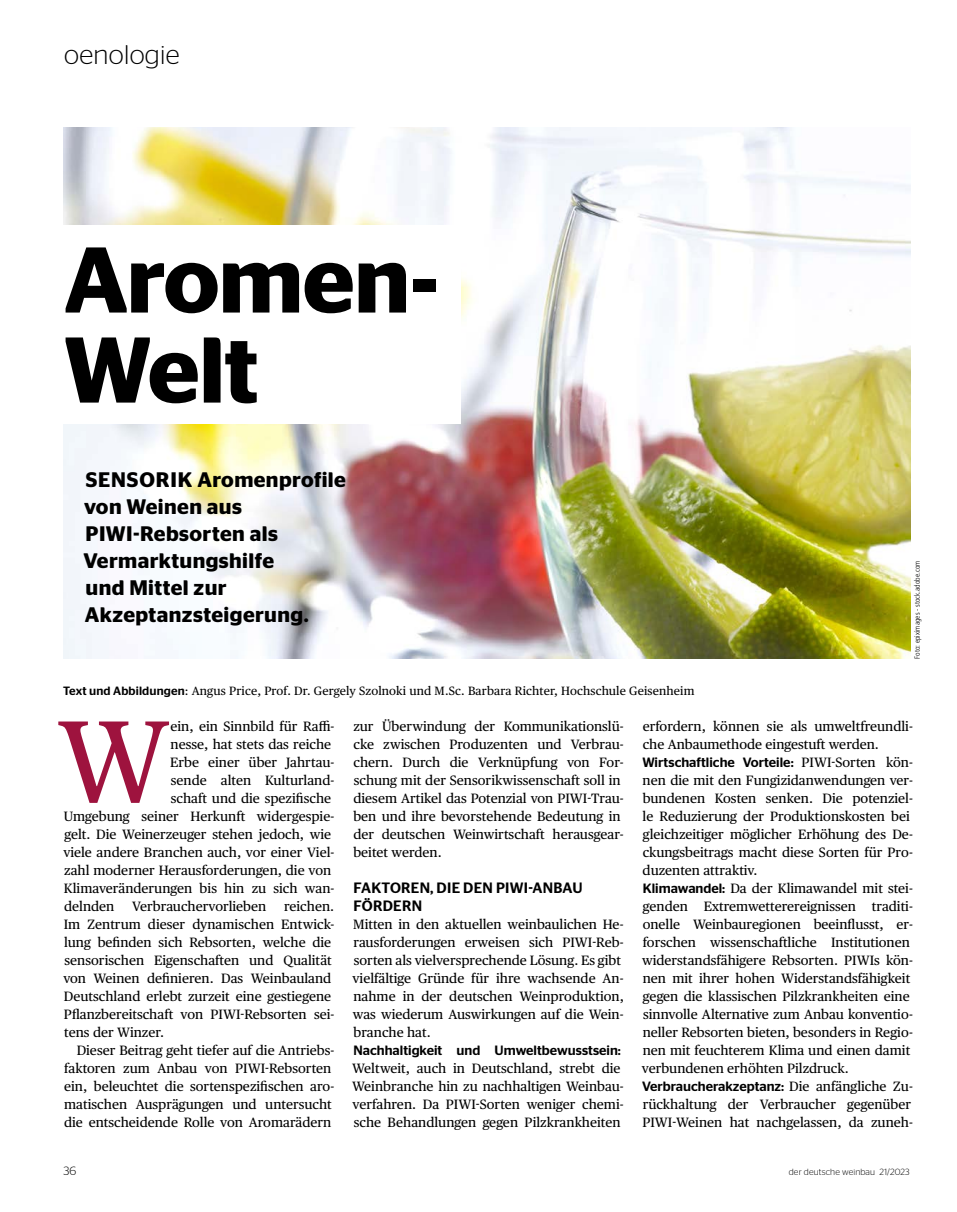
<style>
.page{position:relative;width:957px;height:1212px;background:#fff}
.page>*{position:absolute;margin:0;border:0;box-sizing:border-box;transform-origin:0 0}
.t1{font:117.45px "Publico Text";color:#9e133e}
.t2{font:600 93px/90px "Stag Sans";letter-spacing:-.01em;color:#000}
.t3{font:300 27px "Stag Sans";letter-spacing:.01em;color:#000}
.t4{font:600 21px/27px "Stag Sans";letter-spacing:.02em;color:#000}
.t5{font:500 15px/18px "Stag Sans";letter-spacing:.02em;color:#000}
.t6{font:13.5px/18px "Publico Text";color:#000}
.t7{font:500 13.5px "Stag Sans";color:#000}
.t8{font:12px "Publico Text";letter-spacing:.01em;color:#000}
.t9{font:300 12px "Stag Sans";color:#000}
.t10{font:300 9px "Stag Sans";letter-spacing:.015em;color:#000}
.t11{font:300 condensed 7.5px "Frutiger LT Pro";color:#000}
.s1{font-family:"Stag Sans";font-weight:500}
.s2{font-family:"Publico Text";font-weight:400}
</style>
<div class="page">
<img style="left:64px;top:128px;width:846px;height:531px">
<div style="left:0;top:225px;width:461px;height:198px;background:#fff"></div>
<h3 class="t3" style="left:64px;top:40px;width:117px">oenologie</h3>
<h2 class="t2" style="left:64px;top:235px;width:377px">Aromen-<br>Welt</h2>
<h3 class="t4" style="left:83px;top:466px;width:264px">SENSORIK Aromenprofile von Weinen aus<br>PIWI-Rebsorten als<br>Vermarktungshilfe<br>und Mittel zur<br>Akzeptanzsteigerung.</h3>
<p class="t8" style="left:63px;top:682px;width:633px"><span class="s1">Text und Abbildungen</span>: Angus Price, Prof. Dr. Gergely Szolnoki und M.Sc. Barbara Richter, Hochschule Geisenheim</p>
<p class="t11" style="left:913px;top:659px;width:100px;rotate:-90deg">Foto: epiximages - stock.adobe.com</p>
<h1 class="t1" style="left:57px;top:673px;width:114px">W</h1>
<p class="t6" style="left:170px;top:716px;width:165px">ein, ein Sinnbild für Raffi-</p>
<p class="t6" style="left:170px;top:734px;width:162px">nesse, hat stets das reiche</p>
<p class="t6" style="left:170px;top:752px;width:166px">Erbe einer über Jahrtau-</p>
<p class="t6" style="left:171px;top:770px;width:165px">sende alten Kulturland-</p>
<p class="t6" style="left:171px;top:788px;width:162px">schaft und die spezifische</p>
<p class="t6" style="left:64px;top:806px;width:272px">Umgebung seiner Herkunft widergespie-</p>
<p class="t6" style="left:64px;top:824px;width:268px">gelt. Die Weinerzeuger stehen jedoch, wie</p>
<p class="t6" style="left:63px;top:842px;width:272px">viele andere Branchen auch, vor einer Viel-</p>
<p class="t6" style="left:64px;top:860px;width:269px">zahl moderner Herausforderungen, die von</p>
<p class="t6" style="left:64px;top:878px;width:272px">Klimaveränderungen bis hin zu sich wan-</p>
<p class="t6" style="left:64px;top:896px;width:52px">delnden</p>
<p class="t6" style="left:132px;top:896px;width:136px">Verbrauchervorlieben</p>
<p class="t6" style="left:63px;top:896px;width:272px;text-indent:221px">reichen.<br>Im Zentrum dieser dynamischen Entwick&shy;lung befinden sich Rebsorten, welche die sensorischen Eigenschaften und Qualität von Weinen definieren. Das Weinbauland Deutschland erlebt zurzeit eine gestiegene Pflanzbereitschaft von PIWI-Rebsorten sei&shy;tens der Winzer.</p>
<p class="t6" style="left:64px;top:1040px;width:272px;text-indent:13px">Dieser Beitrag geht tiefer auf die Antriebs&shy;faktoren zum Anbau von PIWI-Rebsorten ein, beleuchtet die sortenspezifischen aro&shy;matischen Ausprägungen und untersucht die entscheidende Rolle von Aromarädern</p>
<p class="t6" style="left:353px;top:716px;width:272px">zur Überwindung der Kommunikationslü&shy;cke zwischen Produzenten und Verbrau&shy;chern. Durch die Verknüpfung von For&shy;schung mit der Sensorikwissenschaft soll in diesem Artikel das Potenzial von PIWI-Trau&shy;ben und ihre bevorstehende Bedeutung in der deutschen Weinwirtschaft herausgear&shy;beitet werden.</p>
<p class="t5" style="left:353px;top:878px;width:230px">FAKTOREN, DIE DEN PIWI-ANBAU<br>FÖRDERN</p>
<p class="t6" style="left:352px;top:914px;width:273px">Mitten in den aktuellen weinbaulichen He&shy;rausforderungen erweisen sich PIWI-Reb&shy;sorten als vielversprechende Lösung. Es gibt vielfältige Gründe für ihre wachsende An&shy;nahme in der deutschen Weinproduktion, was wiederum Auswirkungen auf die Wein&shy;branche hat.</p>
<p class="t7" style="left:353px;top:1042px;width:269px">Nachhaltigkeit und Umweltbewusstsein:</p>
<p class="t6" style="left:352px;top:1058px;width:273px">Weltweit, auch in Deutschland, strebt die Weinbranche hin zu nachhaltigen Weinbau&shy;verfahren. Da PIWI-Sorten weniger chemi&shy;sche Behandlungen gegen Pilzkrankheiten</p>
<p class="t6" style="left:642px;top:716px;width:272px">erfordern, können sie als umweltfreundli&shy;che Anbaumethode eingestuft werden.</p>
<p class="t7" style="left:642px;top:754px;width:272px">Wirtschaftliche Vorteile: <span class="s2">PIWI-Sorten kön-</span></p>
<p class="t6" style="left:642px;top:770px;width:272px">nen die mit den Fungizidanwendungen ver&shy;bundenen Kosten senken. Die potenziel&shy;le Reduzierung der Produktionskosten bei gleichzeitiger möglicher Erhöhung des De&shy;ckungsbeitrags macht diese Sorten für Pro&shy;duzenten attraktiv.<br><span class="s1">Klimawandel:</span> Da der Klimawandel mit stei&shy;genden Extremwetterereignissen traditi&shy;onelle Weinbauregionen beeinflusst, er&shy;forschen wissenschaftliche Institutionen widerstandsfähigere Rebsorten. PIWIs kön&shy;nen mit ihrer hohen Widerstandsfähigkeit gegen die klassischen Pilzkrankheiten eine sinnvolle Alternative zum Anbau konventio&shy;neller Rebsorten bieten, besonders in Regio&shy;nen mit feuchterem Klima und einen damit verbundenen erhöhten Pilzdruck.</p>
<p class="t7" style="left:642px;top:1078px;width:272px">Verbraucherakzeptanz: <span class="s2">Die anfängliche Zu-</span></p>
<p class="t6" style="left:642px;top:1094px;width:272px">rückhaltung der Verbraucher gegenüber<br>PIWI-Weinen hat nachgelassen, da zuneh-</p>
<p class="t9" style="left:63px;top:1164px;width:14px">36</p>
<p class="t10" style="left:789px;top:1167px;width:122px">der deutsche weinbau 21/2023</p>
</div>
